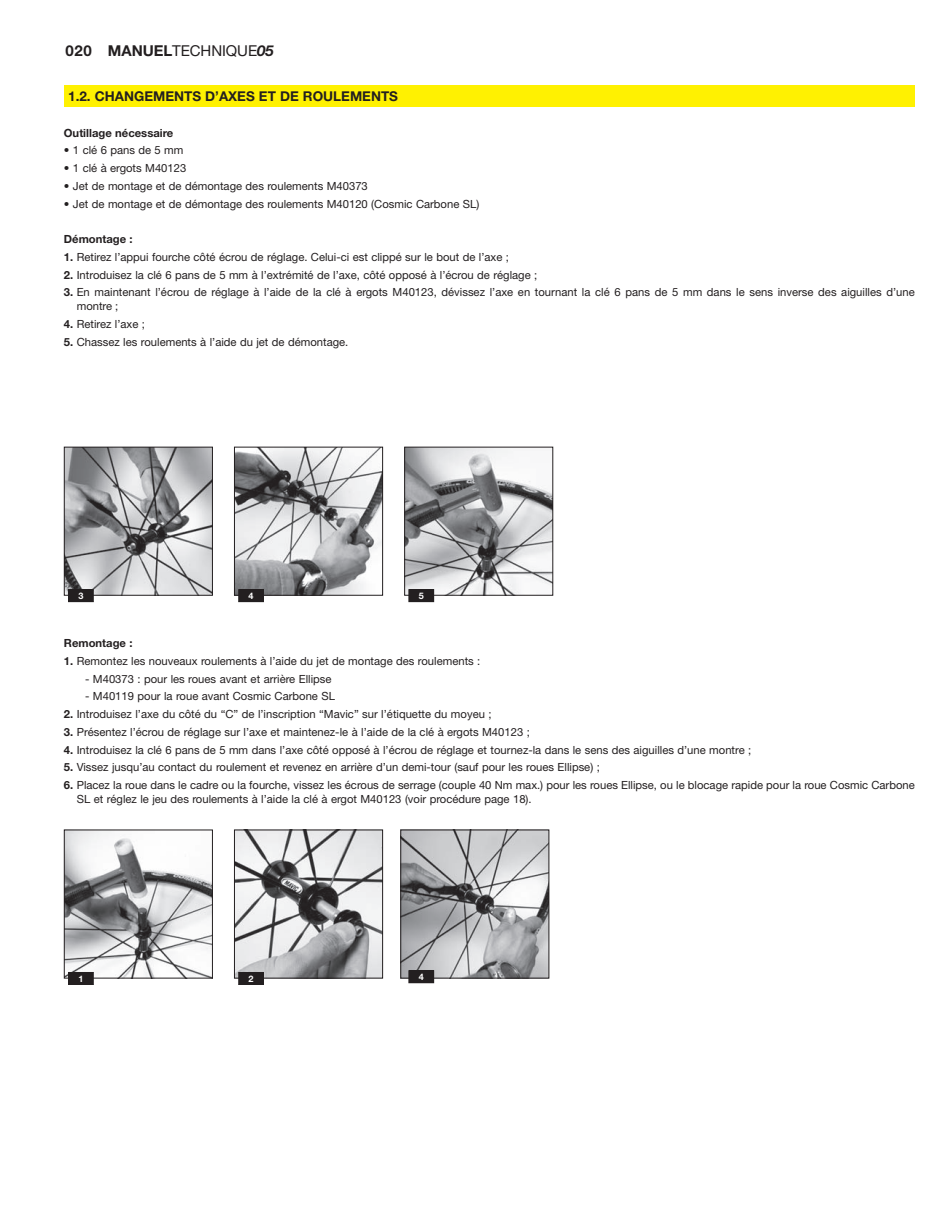
<style>
.page{position:relative;width:935px;height:1222px;background:#fff}
.page>*{position:absolute;margin:0;border:0;box-sizing:border-box;transform-origin:0 0}
.t1{font:700 15px "Helvetica Neue";letter-spacing:-.005em;color:#231f20}
.t2{font:700 13.5px "Helvetica Neue";color:#231f20}
.t3{font:11.25px/13.5px "Helvetica Neue";color:#231f20}
.t4{font:700 11.25px "Helvetica Neue";color:#231f20}
.t5{font:700 9px "Helvetica Neue";color:#fff}
.s1{font-weight:400}
.s2{font-style:italic}
.s3{font-weight:700}
</style>
<div class="page">
<div style="left:64px;top:85px;width:850px;height:21px;background:#fff101"></div>
<img style="left:66px;top:449px;width:145px;height:144px">
<div style="left:64px;top:447px;width:149px;height:148px;border:1px solid #231f20"></div>
<div style="left:68px;top:589px;width:25px;height:12px;background:#231f20"></div>
<div style="left:68px;top:589px;width:26px;height:13px;border:1px solid #231f20"></div>
<img style="left:236px;top:449px;width:145px;height:144px">
<div style="left:234px;top:447px;width:149px;height:148px;border:1px solid #231f20"></div>
<div style="left:239px;top:589px;width:24px;height:12px;background:#231f20"></div>
<div style="left:238px;top:589px;width:26px;height:13px;border:1px solid #231f20"></div>
<img style="left:406px;top:449px;width:145px;height:144px">
<div style="left:404px;top:447px;width:149px;height:148px;border:1px solid #231f20"></div>
<img style="left:66px;top:831px;width:145px;height:145px">
<div style="left:64px;top:829px;width:149px;height:149px;border:1px solid #231f20"></div>
<div style="left:68px;top:972px;width:25px;height:12px;background:#231f20"></div>
<img style="left:236px;top:831px;width:145px;height:145px">
<div style="left:234px;top:829px;width:149px;height:149px;border:1px solid #231f20"></div>
<div style="left:239px;top:972px;width:24px;height:12px;background:#231f20"></div>
<div style="left:238px;top:972px;width:26px;height:12px;border:1px solid #231f20"></div>
<img style="left:402px;top:831px;width:6px;height:145px">
<svg style="left:408px;top:552px;width:146px;height:432px"></svg>
<h1 class="t1" style="left:65px;top:45px;width:210px">020 MANUEL<span class="s1">TECHNIQUE</span><span class="s2">05</span></h1>
<p class="t2" style="left:68px;top:91px;width:331px">1.2. CHANGEMENTS D’AXES ET DE ROULEMENTS</p>
<p class="t4" style="left:64px;top:129px;width:111px">Outillage nécessaire</p>
<p class="t3" style="left:64px;top:145px;width:121px">• 1 clé 6 pans de 5 mm</p>
<p class="t3" style="left:64px;top:162px;width:124px">• 1 clé à ergots M40123</p>
<p class="t3" style="left:64px;top:180px;width:305px">• Jet de montage et de démontage des roulements M40373</p>
<p class="t3" style="left:64px;top:198px;width:417px">• Jet de montage et de démontage des roulements M40120 (Cosmic Carbone SL)</p>
<p class="t4" style="left:64px;top:235px;width:70px">Démontage :</p>
<p class="t3" style="left:64px;top:251px;width:446px"><span class="s3">1.</span> Retirez l’appui fourche côté écrou de réglage. Celui-ci est clippé sur le bout de l’axe ;</p>
<p class="t3" style="left:64px;top:269px;width:475px"><span class="s3">2.</span> Introduisez la clé 6 pans de 5 mm à l’extrémité de l’axe, côté opposé à l’écrou de réglage ;</p>
<p class="t3" style="left:77px;top:287px;width:839px;text-indent:-13px"><span class="s3">3.</span> En maintenant l’écrou de réglage à l’aide de la clé à ergots M40123, dévissez l’axe en tournant la clé 6 pans de 5 mm dans le sens inverse des aiguilles d’une montre ;</p>
<p class="t3" style="left:64px;top:318px;width:83px"><span class="s3">4.</span> Retirez l’axe ;</p>
<p class="t3" style="left:64px;top:336px;width:286px"><span class="s3">5.</span> Chassez les roulements à l’aide du jet de démontage.</p>
<p class="t5" style="left:78px;top:592px;width:7px">3</p>
<p class="t5" style="left:248px;top:592px;width:7px">4</p>
<p class="t5" style="left:419px;top:592px;width:7px">5</p>
<p class="t4" style="left:64px;top:639px;width:70px">Remontage :</p>
<p class="t3" style="left:64px;top:655px;width:418px"><span class="s3">1.</span> Remontez les nouveaux roulements à l’aide du jet de montage des roulements :</p>
<p class="t3" style="left:85px;top:673px;width:248px">- M40373 : pour les roues avant et arrière Ellipse</p>
<p class="t3" style="left:85px;top:690px;width:251px">- M40119 pour la roue avant Cosmic Carbone SL</p>
<p class="t3" style="left:64px;top:708px;width:429px"><span class="s3">2.</span> Introduisez l’axe du côté du “C” de l’inscription “Mavic” sur l’étiquette du moyeu ;</p>
<p class="t3" style="left:64px;top:726px;width:467px"><span class="s3">3.</span> Présentez l’écrou de réglage sur l’axe et maintenez-le à l’aide de la clé à ergots M40123 ;</p>
<p class="t3" style="left:64px;top:744px;width:689px"><span class="s3">4.</span> Introduisez la clé 6 pans de 5 mm dans l’axe côté opposé à l’écrou de réglage et tournez-la dans le sens des aiguilles d’une montre ;</p>
<p class="t3" style="left:64px;top:761px;width:537px"><span class="s3">5.</span> Vissez jusqu’au contact du roulement et revenez en arrière d’un demi-tour (sauf pour les roues Ellipse) ;</p>
<p class="t3" style="left:77px;top:779px;width:839px;text-indent:-13px"><span class="s3">6.</span> Placez la roue dans le cadre ou la fourche, vissez les écrous de serrage (couple 40 Nm max.) pour les roues Ellipse, ou le blocage rapide pour la roue Cosmic Carbone<br>SL et réglez le jeu des roulements à l’aide la clé à ergot M40123 (voir procédure page 18).</p>
<p class="t5" style="left:78px;top:975px;width:7px">1</p>
<p class="t5" style="left:248px;top:975px;width:7px">2</p>
<p class="t5" style="left:419px;top:973px;width:7px">4</p>
</div>
